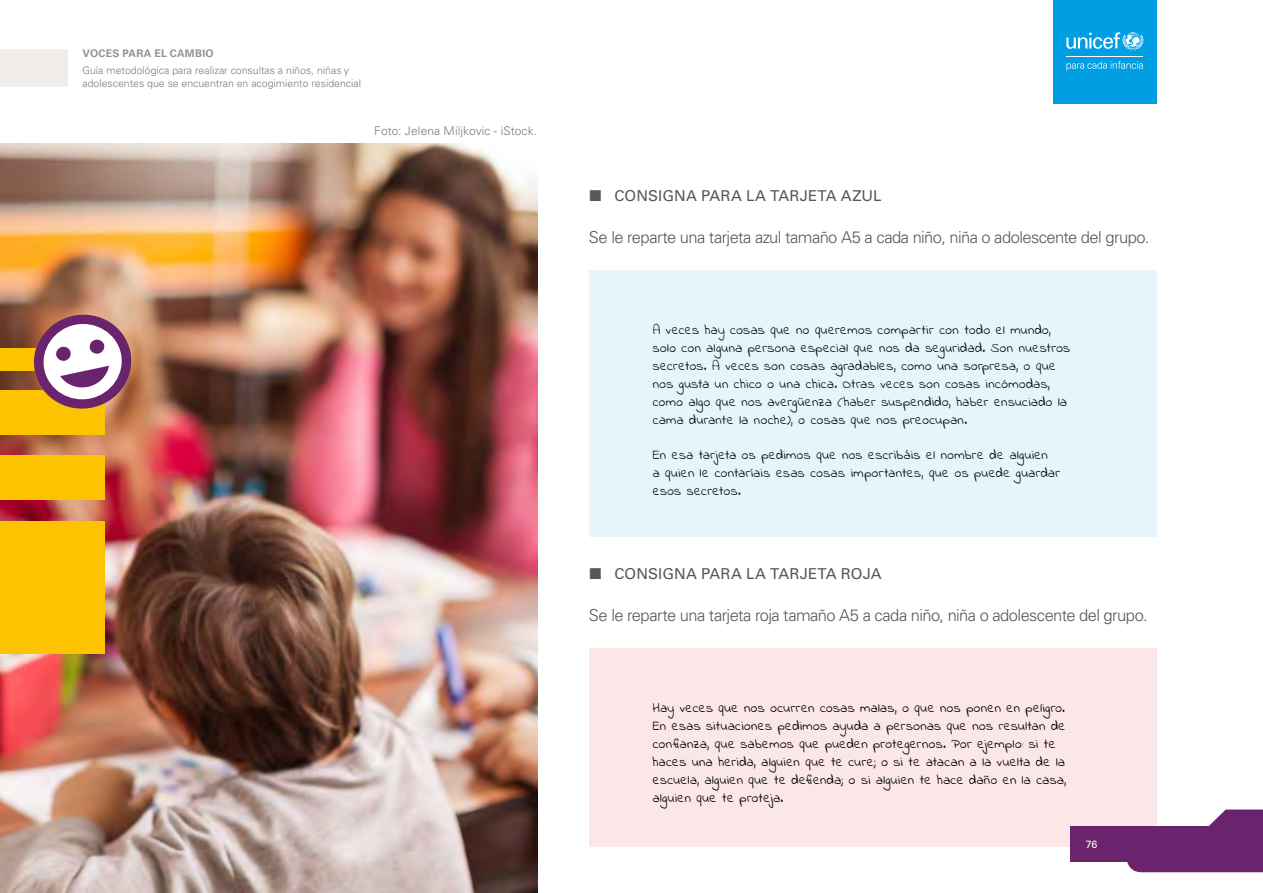
<style>
.page{position:relative;width:1263px;height:893px;background:#fff}
.page>*{position:absolute;margin:0;border:0;box-sizing:border-box;transform-origin:0 0}
.t1{font:300 16.5px "Univers LT Pro 45";letter-spacing:-.035em;color:#575756}
.t2{font:15px "Univers LT Pro 55 Roman";letter-spacing:.005em;color:#575756}
.t3{font:13.5px/18px "Indie Flower";letter-spacing:.03em;color:#000}
.t4{font:300 12px "Univers LT Pro 45";letter-spacing:.01em;color:#7f7b7d}
.t5{font:300 10.5px/12.6px "Univers LT Pro 45";color:#7f7b7d}
.t6{font:700 10.5px "Univers LT Pro 65";letter-spacing:.025em;color:#979293}
.t7{font:10.5px "Univers LT Pro 55 Roman";color:#fff}
</style>
<div class="page">
<div style="left:1053px;top:0;width:104px;height:103px;background:#009fe3"></div>
<svg style="left:1066px;top:32px;width:77px;height:19px"></svg>
<hr style="left:1066px;top:56px;width:77px;height:1px;background:#fff">
<svg style="left:1066px;top:61px;width:77px;height:10px"></svg>
<div style="left:589px;top:648px;width:568px;height:199px;background:#fbe7e8"></div>
<img style="left:0;top:144px;width:537px;height:749px">
<div style="left:0;top:49px;width:67px;height:37px;background:#f0ece9"></div>
<div style="left:0;top:521px;width:104px;height:133px;background:#fdc300"></div>
<div style="left:0;top:455px;width:104px;height:45px;background:#fdc300"></div>
<div style="left:0;top:390px;width:104px;height:44px;background:#fdc300"></div>
<div style="left:0;top:349px;width:104px;height:22px;background:#fdc300"></div>
<svg style="left:30px;top:310px;width:106px;height:103px"></svg>
<div style="left:589px;top:270px;width:568px;height:267px;background:#e6f5fc"></div>
<div style="left:1071px;top:826px;width:192px;height:35px;background:#6a246d"></div>
<svg style="left:1126px;top:809px;width:137px;height:63px"></svg>
<div style="left:1086px;top:840px;width:47px;height:13px;background:#6a246d"></div>
<p class="t6" style="left:83px;top:47px;width:133px">VOCES PARA EL CAMBIO</p>
<p class="t5" style="left:82px;top:64px;width:280px">Guía metodológica para realizar consultas a niños, niñas y adolescentes que se encuentran en acogimiento residencial</p>
<p class="t4" style="left:374px;top:123px;width:164px">Foto: Jelena Miljkovic - iStock.</p>
<p class="t2" style="left:614px;top:187px;width:269px">CONSIGNA PARA LA TARJETA AZUL</p>
<p class="t1" style="left:589px;top:227px;width:562px">Se le reparte una tarjeta azul tamaño A5 a cada niño, niña o adolescente del grupo.</p>
<p class="t3" style="left:653px;top:322px;width:419px">A veces hay cosas que no queremos compartir con todo el mundo, solo con alguna persona especial que nos da seguridad. Son nuestros secretos. A veces son cosas agradables, como una sorpresa, o que nos gusta un chico o una chica. Otras veces son cosas incómodas, como algo que nos avergüenza (haber suspendido, haber ensuciado la cama durante la noche), o cosas que nos preocupan.</p>
<p class="t3" style="left:653px;top:447px;width:409px">En esa tarjeta os pedimos que nos escribáis el nombre de alguien<br>a quien le contaríais esas cosas importantes, que os puede guardar esos secretos.</p>
<p class="t2" style="left:614px;top:565px;width:269px">CONSIGNA PARA LA TARJETA ROJA</p>
<p class="t1" style="left:589px;top:605px;width:560px">Se le reparte una tarjeta roja tamaño A5 a cada niño, niña o adolescente del grupo.</p>
<p class="t3" style="left:653px;top:700px;width:415px">Hay veces que nos ocurren cosas malas, o que nos ponen en peligro.<br>En esas situaciones pedimos ayuda a personas que nos resultan de confianza, que sabemos que pueden protegernos. Por ejemplo: si te haces una herida, alguien que te cure; o si te atacan a la vuelta de la escuela, alguien que te defienda; o si alguien te hace daño en la casa, alguien que te proteja.</p>
<p class="t7" style="left:1086px;top:838px;width:13px">76</p>
</div>
